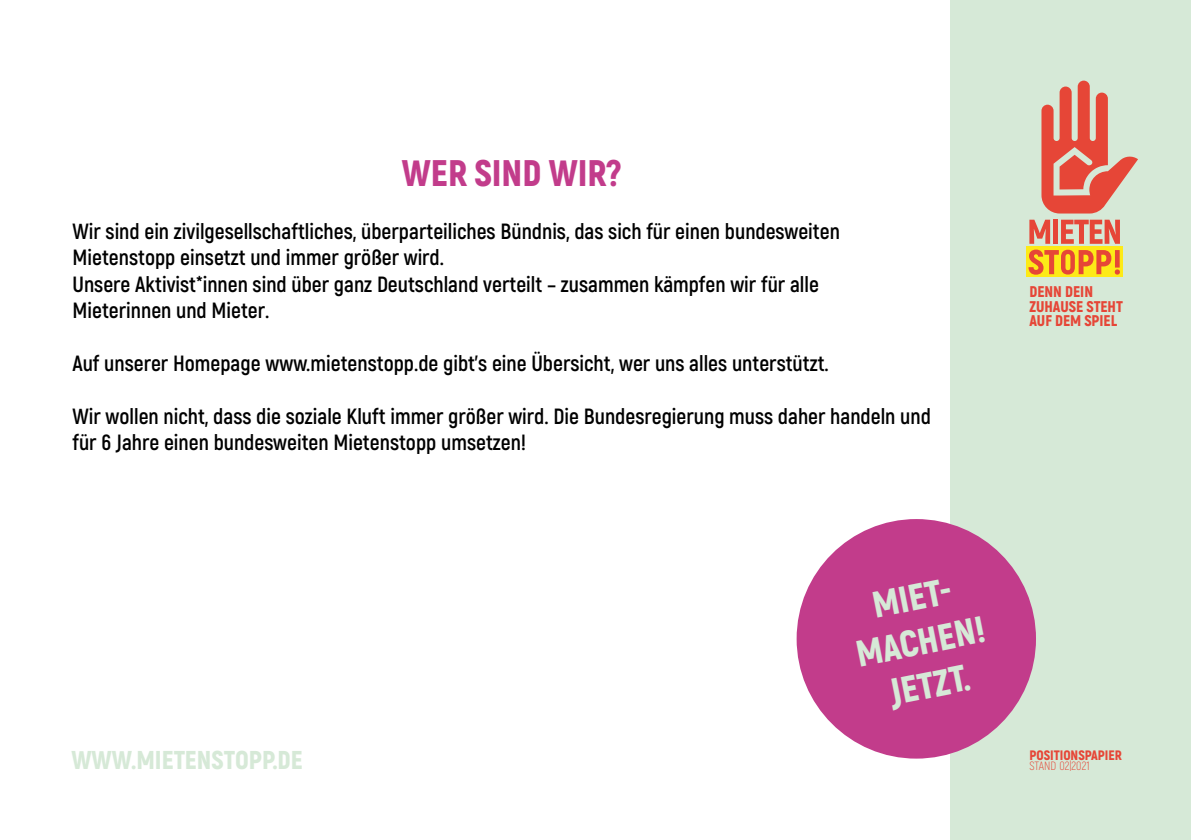
<style>
.page{position:relative;width:1191px;height:840px;background:#fff}
.page>*{position:absolute;margin:0;border:0;box-sizing:border-box;transform-origin:0 0}
.t1{font:900 37px/44.4px "Akrobat";color:#d6e9d7;text-align:center}
.t2{font:900 37px "Akrobat";color:#c23c8b}
.t3{font:900 25.8px "Akrobat";color:#d6e9d7}
.t4{font:700 22px/26.4px "Akrobat";color:#000}
.t5{font:900 15.4px/14.2px "Akrobat";color:#e64637}
.t6{font:900 13.6px "Akrobat";color:#e64637}
.t7{font:300 12px "Akrobat";color:#e64637}
</style>
<div class="page">
<div style="left:951px;top:0;width:240px;height:839px;background:#d6e9d7"></div>
<div style="left:1026px;top:247px;width:97px;height:30px;background:#fdea17"></div>
<svg style="left:1028px;top:219px;width:92px;height:55px"></svg>
<svg style="left:1041px;top:81px;width:97px;height:132px"></svg>
<div style="left:796px;top:518px;width:240px;height:240px;background:#c23c8b;border-radius:50%"></div>
<h1 class="t2" style="left:402px;top:149px;width:221px">WER SIND WIR?</h1>
<p class="t4" style="left:72px;top:218px;width:769px">Wir sind ein zivilgesellschaftliches, überparteiliches Bündnis, das sich für einen bundesweiten Mietenstopp einsetzt und immer größer wird.<br>Unsere Aktivist*innen sind über ganz Deutschland verteilt – zusammen kämpfen wir für alle Mieterinnen und Mieter.</p>
<p class="t4" style="left:72px;top:350px;width:758px">Auf unserer Homepage www.mietenstopp.de gibt’s eine Übersicht, wer uns alles unterstützt.</p>
<p class="t4" style="left:72px;top:402px;width:860px">Wir wollen nicht, dass die soziale Kluft immer größer wird. Die Bundesregierung muss daher handeln und für 6 Jahre einen bundesweiten Mietenstopp umsetzen!</p>
<p class="t5" style="left:1029px;top:284px;width:95px">DENN DEIN<br>ZUHAUSE STEHT<br>AUF DEM SPIEL</p>
<p class="t3" style="left:71px;top:742px;width:233px">WWW.MIETENSTOPP.DE</p>
<h1 class="t1" style="left:843px;top:587px;width:133px;rotate:-11deg">MIET-<br>MACHEN!<br>JETZT.</h1>
<p class="t6" style="left:1029px;top:745px;width:94px">POSITIONSPAPIER</p>
<p class="t7" style="left:1029px;top:757px;width:62px">STAND 02|2021</p>
</div>
